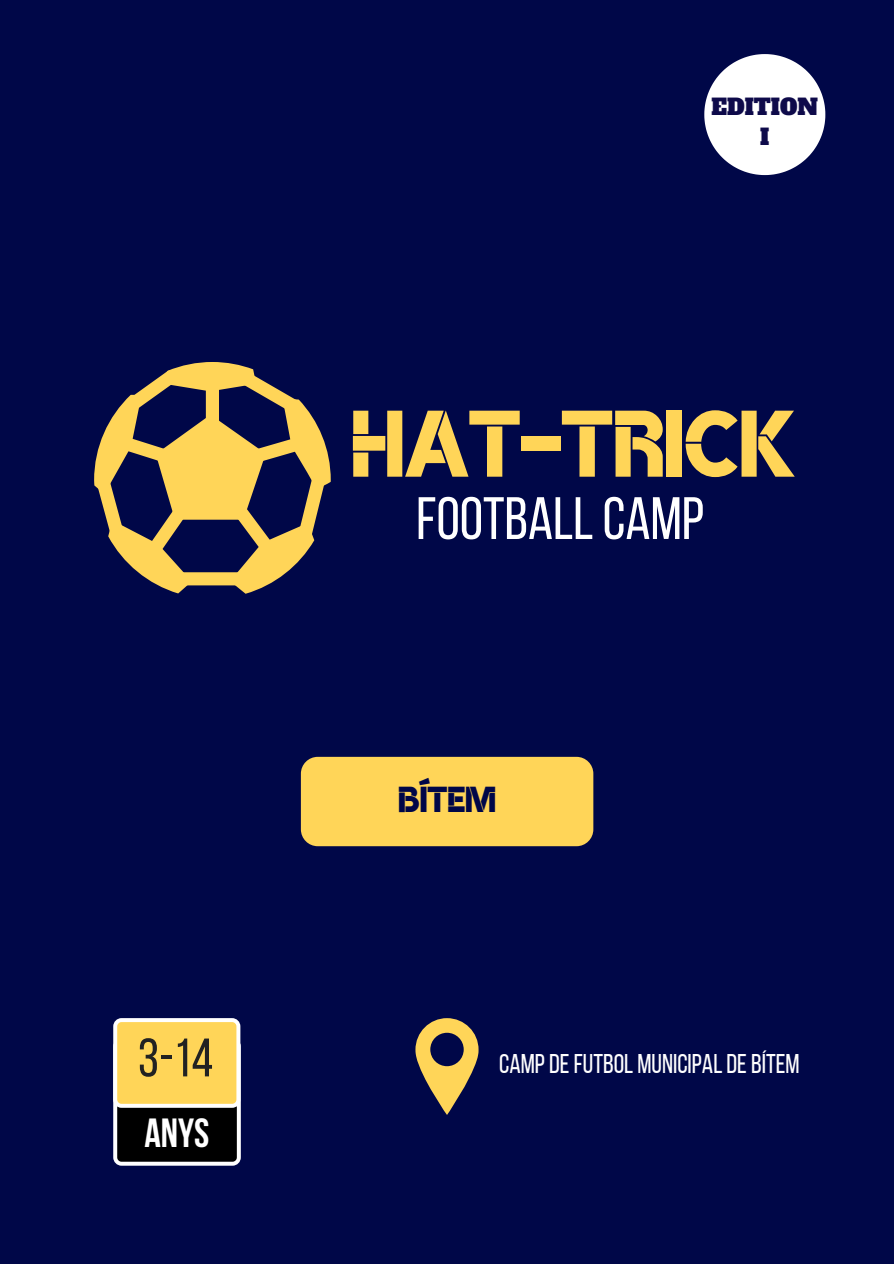
<style>
.page{position:relative;width:894px;height:1264px;background:#fff}
.page>*{position:absolute;margin:0;border:0;box-sizing:border-box;transform-origin:0 0}
.t1{font:128.7px "Brosh K";color:#ffd558}
.t2{font:59.7px "Bebas Neue";color:#fff}
.t3{font:54px "Bebas Neue";color:#222}
.t4{font:49.35px "Brosh K";color:#000748}
.t5{font:700 40.5px "Bebas Neue";color:#fff}
.t6{font:27px "Bebas Neue";color:#fefefe}
.t7{font:21.9px "Alfa Slab One";color:#0e0a4a}
</style>
<div class="page">
<div style="left:0;top:0;width:893px;height:1263px;background:#000748"></div>
<svg style="left:113px;top:1018px;width:128px;height:147px;background:#a59050"></svg>
<svg style="left:415px;top:1018px;width:63px;height:96px"></svg>
<svg style="left:94px;top:362px;width:236px;height:231px"></svg>
<svg style="left:704px;top:54px;width:121px;height:121px"></svg>
<div style="left:301px;top:756px;width:292px;height:90px;background:#ffd558"></div>
<p class="t3" style="left:138px;top:1035px;width:77px">3-14</p>
<p class="t5" style="left:144px;top:1116px;width:67px">ANYS</p>
<p class="t7" style="left:711px;top:92px;width:108px">EDITION</p>
<p class="t7" style="left:760px;top:123px;width:11px">I</p>
<p class="t1" style="left:350px;top:383px;width:446px">HAT-TRICK</p>
<p class="t2" style="left:416px;top:494px;width:289px">FOOTBALLCAMP</p>
<p class="t4" style="left:398px;top:775px;width:99px">bítem</p>
<p class="t6" style="left:499px;top:1052px;width:302px">CAMPDEFUTBOL MUNICIPALDEBÍTEM</p>
</div>
